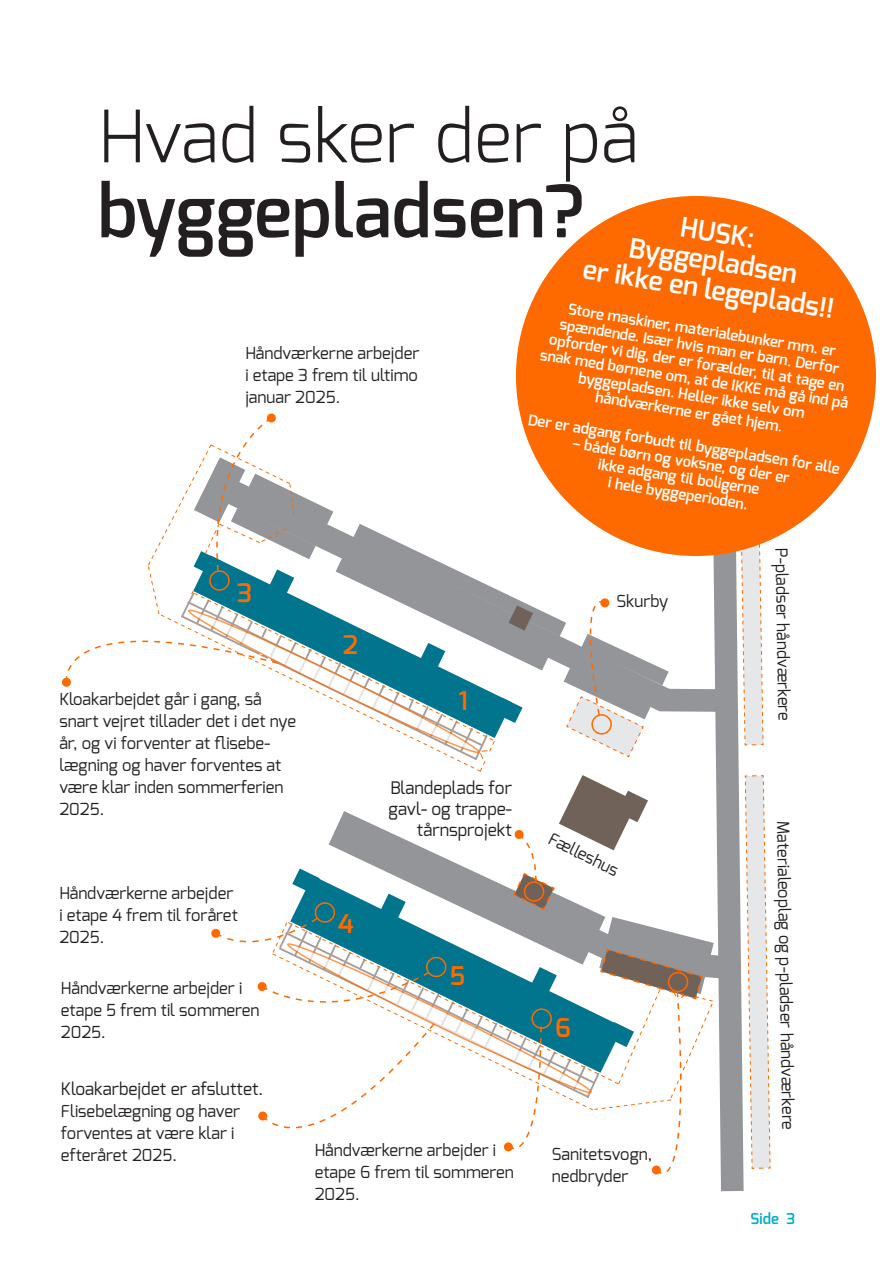
<style>
.page{position:relative;width:893px;height:1263px;background:#fff}
.page>*{position:absolute;margin:0;border:0;box-sizing:border-box;transform-origin:0 0}
.t1{font:300 72px/75px "Exo";color:#231f20}
.Mellemrubrik{font:600 27px/28.5px "Exo";color:#fff;text-align:center}
.Fakta{font:600 25.65px "Exo";color:#ff6a00}
.Fakta-2{font:600 25.65px "Exo";color:#fff}
.Brødtekst{font:17.25px/21px "Exo";color:#231f20;text-align:right}
.Brødtekst-2{font:16.5px/22px "Exo";color:#231f20}
.Brødtekst-3{font:600 15px/16.5px "Exo";color:#fff;text-align:center}
.t2{font:600 15px "Exo";color:#00acc8}
.s1{font-weight:600}
</style>
<div class="page">
<div style="left:516px;top:196px;width:360px;height:360px;background:#ff6a00;border-radius:50%"></div>
<svg style="left:61px;top:413px;width:710px;height:779px"></svg>
<p class="t1" style="left:98px;top:99px;width:542px">Hvad sker der på <span class="s1">byggepladsen?</span></p>
<p class="Mellemrubrik" style="left:683px;top:212px;width:76px;rotate:9deg">HUSK:</p>
<p class="Mellemrubrik" style="left:590px;top:226px;width:255px;rotate:9deg">Byggepladsen<br>er ikke en legeplads!!</p>
<p class="Brødtekst-3" style="left:549px;top:297px;width:313px;rotate:9deg">Store maskiner, materialebunker mm. er spændende. Især hvis man er barn. Derfor opforder vi dig, der er forælder, til at tage en snak med børnene om, at de IKKE må gå ind på byggepladsen. Heller ikke selv om håndværkerne er gået hjem.</p>
<p class="Brødtekst-2" style="left:245px;top:342px;width:176px;text-align:justify">Håndværkerne arbejder i etape 3 frem til ultimo januar 2025.</p>
<p class="Brødtekst-3" style="left:530px;top:411px;width:317px;rotate:9deg">Der er adgang forbudt til byggepladsen for alle</p>
<p class="Brødtekst-3" style="left:574px;top:435px;width:221px;rotate:9deg">– både børn og voksne, og der er ikke adgang til boligerne<br>i hele byggeperioden.</p>
<p class="Fakta" style="left:237px;top:577px;width:17px">3</p>
<p class="Fakta-2" style="left:257px;top:637px;width:17px">3</p>
<p class="Brødtekst-2" style="left:59px;top:687px;width:238px">Kloakarbejdet går i gang, så snart vejret tillader det i det nye år, og vi forventer at flisebe&shy;lægning og haver forventes at være klar inden sommerferien<br>2025.</p>
<p class="Brødtekst-2" style="left:59px;top:882px;width:180px">Håndværkerne arbejder i etape 4 frem til foråret<br>2025.</p>
<p class="Brødtekst-2" style="left:61px;top:977px;width:200px">Håndværkerne arbejder i etape 5 frem til sommeren<br>2025.</p>
<p class="Brødtekst" style="left:61px;top:1078px;width:204px">Kloakarbejdet er afsluttet.</p>
<p class="Brødtekst-2" style="left:61px;top:1100px;width:181px">Flisebelægning og haver forventes at være klar i efteråret 2025.</p>
<p class="Fakta" style="left:343px;top:628px;width:17px">2</p>
<p class="Fakta" style="left:338px;top:907px;width:17px">4</p>
<p class="Fakta" style="left:458px;top:685px;width:11px">1</p>
<p class="Brødtekst" style="left:389px;top:777px;width:125px">Blandeplads for gavl- og trappe&shy;tårnsprojekt</p>
<p class="Fakta" style="left:450px;top:959px;width:17px">5</p>
<p class="Brødtekst-2" style="left:617px;top:590px;width:53px">Skurby</p>
<p class="Brødtekst-2" style="left:555px;top:828px;width:77px;rotate:26deg">Fælleshus</p>
<p class="Fakta" style="left:555px;top:1012px;width:17px">6</p>
<p class="Brødtekst-2" style="left:315px;top:1139px;width:201px">Håndværkerne arbejder i etape 6 frem til sommeren<br>2025.</p>
<p class="Brødtekst-2" style="left:552px;top:1142px;width:102px">Sanitetsvogn, nedbryder</p>
<p class="Brødtekst-2" style="left:792px;top:548px;width:174px;rotate:89deg">P-pladser håndværkere</p>
<p class="Brødtekst-2" style="left:794px;top:821px;width:311px;rotate:89deg">Materialeoplag og p-pladser håndværkere</p>
<p class="t2" style="left:751px;top:1209px;width:46px">Side 3</p>
</div>
